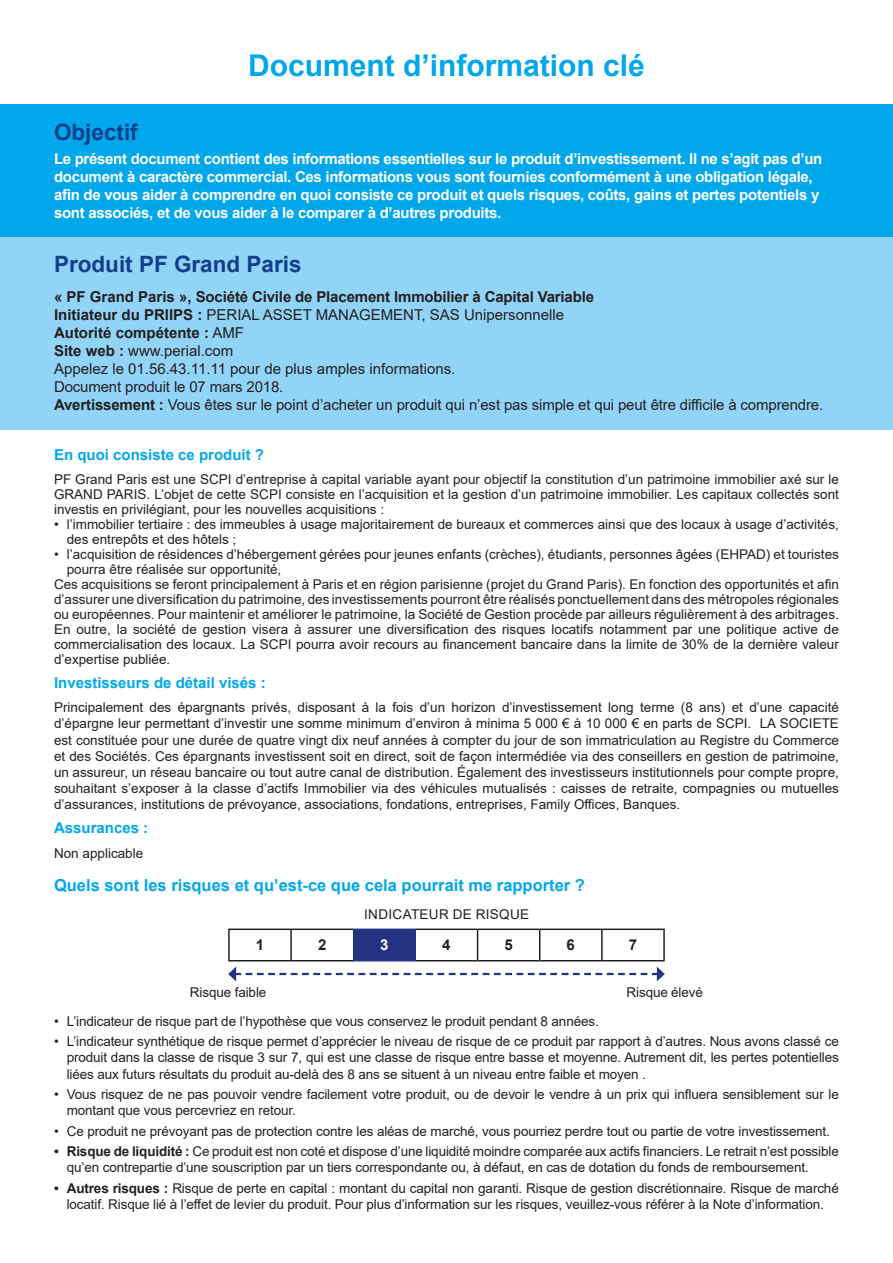
<style>
.page{position:relative;width:893px;height:1263px;background:#fff}
.page>*{position:absolute;margin:0;border:0;box-sizing:border-box;transform-origin:0 0}
.t1{font:700 30px "Arial";color:#00a7eb}
.t2{font:700 22.5px "Arial";color:#113f8c}
.t3{font:700 16.5px "Arial";color:#00a7eb}
.t4{font:15px/18px "Arial";letter-spacing:-.01em;color:#231f20}
.t5{font:700 15px/18px "Arial";letter-spacing:-.02em;color:#fff}
.t6{font:700 15px "Arial";color:#00a7eb}
.t7{font:700 15px "Arial";color:#231f20}
.t8{font:13.5px/16.2px "Arial";letter-spacing:-.01em;color:#231f20;text-align:justify}
.t9{font:13.5px "Arial";letter-spacing:.025em;color:#231f20}
.s1{font-weight:700}
</style>
<div class="page">
<div style="left:0;top:105px;width:893px;height:132px;background:#00a7eb"></div>
<div style="left:0;top:237px;width:893px;height:192px;background:#92d4f7"></div>
<div style="left:353px;top:929px;width:62px;height:32px;background:#253281"></div>
<hr style="left:353px;top:928px;width:62px;height:2px;background:#253f8e">
<hr style="left:353px;top:960px;width:62px;height:1px;background:#253f8e">
<hr style="left:228px;top:928px;width:63px;height:2px;background:#231f20">
<hr style="left:228px;top:930px;width:2px;height:30px;background:#231f20">
<hr style="left:291px;top:928px;width:62px;height:2px;background:#231f20">
<hr style="left:290px;top:930px;width:2px;height:30px;background:#231f20">
<hr style="left:228px;top:960px;width:63px;height:1px;background:#231f20">
<hr style="left:291px;top:960px;width:62px;height:1px;background:#231f20">
<hr style="left:477px;top:930px;width:1px;height:30px;background:#231f20">
<hr style="left:539px;top:930px;width:1px;height:30px;background:#231f20">
<hr style="left:601px;top:930px;width:2px;height:30px;background:#231f20">
<hr style="left:415px;top:928px;width:63px;height:2px;background:#231f20">
<hr style="left:478px;top:928px;width:62px;height:2px;background:#231f20">
<hr style="left:540px;top:928px;width:62px;height:2px;background:#231f20">
<hr style="left:602px;top:928px;width:63px;height:2px;background:#231f20">
<hr style="left:663px;top:930px;width:2px;height:30px;background:#231f20">
<hr style="left:415px;top:960px;width:63px;height:1px;background:#231f20">
<hr style="left:478px;top:960px;width:62px;height:1px;background:#231f20">
<hr style="left:540px;top:960px;width:62px;height:1px;background:#231f20">
<hr style="left:602px;top:960px;width:63px;height:1px;background:#231f20">
<svg style="left:228px;top:967px;width:437px;height:14px"></svg>
<p class="t2" style="left:54px;top:117px;width:85px">Objectif</p>
<p class="t1" style="left:248px;top:44px;width:398px">Document d’information clé</p>
<p class="t5" style="left:54px;top:150px;width:770px">Le présent document contient des informations essentielles sur le produit d’investissement. Il ne s’agit pas d’un document à caractère commercial. Ces informations vous sont fournies conformément à une obligation légale, afin de vous aider à comprendre en quoi consiste ce produit et quels risques, coûts, gains et pertes potentiels y sont associés, et de vous aider à le comparer à d’autres produits.</p>
<p class="t2" style="left:54px;top:249px;width:249px">Produit PF Grand Paris</p>
<p class="t4" style="left:54px;top:288px;width:771px"><span class="s1">« PF Grand Paris », Société Civile de Placement Immobilier à Capital Variable<br>Initiateur du PRIIPS :</span> PERIAL ASSET MANAGEMENT, SAS Unipersonnelle<br><span class="s1">Autorité compétente :</span> AMF<br><span class="s1">Site web :</span> www.perial.com<br>Appelez le 01.56.43.11.11 pour de plus amples informations.<br>Document produit le 07 mars 2018.<br><span class="s1">Avertissement :</span> Vous êtes sur le point d’acheter un produit qui n’est pas simple et qui peut être difficile à comprendre.</p>
<p class="t6" style="left:54px;top:445px;width:212px">En quoi consiste ce produit ?</p>
<p class="t8" style="left:54px;top:472px;width:786px;line-height:15px">PF Grand Paris est une SCPI d’entreprise à capital variable ayant pour objectif la constitution d’un patrimoine immobilier axé sur le GRAND PARIS. L’objet de cette SCPI consiste en l’acquisition et la gestion d’un patrimoine immobilier. Les capitaux collectés sont investis en privilégiant, pour les nouvelles acquisitions :</p>
<p class="t8" style="left:67px;top:517px;width:774px;line-height:15px;text-indent:-13px">• l’immobilier tertiaire : des immeubles à usage majoritairement de bureaux et commerces ainsi que des locaux à usage d’activités, des entrepôts et des hôtels ;</p>
<p class="t8" style="left:67px;top:547px;width:774px;line-height:15px;text-indent:-13px">• l’acquisition de résidences d’hébergement gérées pour jeunes enfants (crèches), étudiants, personnes âgées (EHPAD) et touristes pourra être réalisée sur opportunité,</p>
<p class="t8" style="left:54px;top:577px;width:786px;line-height:15px">Ces acquisitions se feront principalement à Paris et en région parisienne (projet du Grand Paris). En fonction des opportunités et afin d’assurer une diversification du patrimoine, des investissements pourront être réalisés ponctuellement dans des métropoles régionales ou européennes. Pour maintenir et améliorer le patrimoine, la Société de Gestion procède par ailleurs régulièrement à des arbitrages.<br>En outre, la société de gestion visera à assurer une diversification des risques locatifs notamment par une politique active de commercialisation des locaux. La SCPI pourra avoir recours au financement bancaire dans la limite de 30% de la dernière valeur d’expertise publiée.</p>
<p class="t6" style="left:54px;top:672px;width:213px">Investisseurs de détail visés :</p>
<p class="t8" style="left:54px;top:699px;width:786px">Principalement des épargnants privés, disposant à la fois d’un horizon d’investissement long terme (8 ans) et d’une capacité d’épargne leur permettant d’investir une somme minimum d’environ à minima 5 000 € à 10 000 € en parts de SCPI. LA SOCIETE est constituée pour une durée de quatre vingt dix neuf années à compter du jour de son immatriculation au Registre du Commerce et des Sociétés. Ces épargnants investissent soit en direct, soit de façon intermédiée via des conseillers en gestion de patrimoine, un assureur, un réseau bancaire ou tout autre canal de distribution. Également des investisseurs institutionnels pour compte propre, souhaitant s’exposer à la classe d’actifs Immobilier via des véhicules mutualisés : caisses de retraite, compagnies ou mutuelles d’assurances, institutions de prévoyance, associations, fondations, entreprises, Family Offices, Banques.</p>
<p class="t6" style="left:54px;top:817px;width:96px">Assurances :</p>
<p class="t8" style="left:54px;top:845px;width:91px">Non applicable</p>
<p class="t3" style="left:54px;top:873px;width:532px">Quels sont les risques et qu’est-ce que cela pourrait me rapporter ?</p>
<p class="t9" style="left:364px;top:905px;width:166px">INDICATEUR DE RISQUE</p>
<p class="t7" style="left:256px;top:935px;width:10px">1</p>
<p class="t7" style="left:318px;top:935px;width:10px">2</p>
<p class="t5" style="left:380px;top:936px;width:10px">3</p>
<p class="t7" style="left:442px;top:935px;width:10px">4</p>
<p class="t7" style="left:504px;top:935px;width:10px">5</p>
<p class="t7" style="left:567px;top:935px;width:10px">6</p>
<p class="t7" style="left:629px;top:935px;width:10px">7</p>
<p class="t8" style="left:190px;top:984px;width:78px">Risque faible</p>
<p class="t8" style="left:627px;top:984px;width:78px">Risque élevé</p>
<p class="t8" style="left:54px;top:1013px;width:546px">• L’indicateur de risque part de l’hypothèse que vous conservez le produit pendant 8 années.</p>
<p class="t8" style="left:67px;top:1033px;width:774px;text-indent:-13px">• L’indicateur synthétique de risque permet d’apprécier le niveau de risque de ce produit par rapport à d’autres. Nous avons classé ce produit dans la classe de risque 3 sur 7, qui est une classe de risque entre basse et moyenne. Autrement dit, les pertes potentielles liées aux futurs résultats du produit au-delà des 8 ans se situent à un niveau entre faible et moyen .</p>
<p class="t8" style="left:67px;top:1086px;width:774px;text-indent:-13px">• Vous risquez de ne pas pouvoir vendre facilement votre produit, ou de devoir le vendre à un prix qui influera sensiblement sur le montant que vous percevriez en retour.</p>
<p class="t8" style="left:54px;top:1123px;width:777px">• Ce produit ne prévoyant pas de protection contre les aléas de marché, vous pourriez perdre tout ou partie de votre investissement.</p>
<p class="t8" style="left:67px;top:1143px;width:774px;text-indent:-13px"><span class="s1">• Risque de liquidité :</span> Ce produit est non coté et dispose d’une liquidité moindre comparée aux actifs financiers. Le retrait n’est possible qu’en contrepartie d’une souscription par un tiers correspondante ou, à défaut, en cas de dotation du fonds de remboursement.</p>
<p class="t8" style="left:54px;top:1180px;width:786px;text-align:center"><span class="s1">• Autres risques :</span> Risque de perte en capital : montant du capital non garanti. Risque de gestion discrétionnaire. Risque de marché locatif. Risque lié à l’effet de levier du produit. Pour plus d’information sur les risques, veuillez-vous référer à la Note d’information.</p>
</div>
